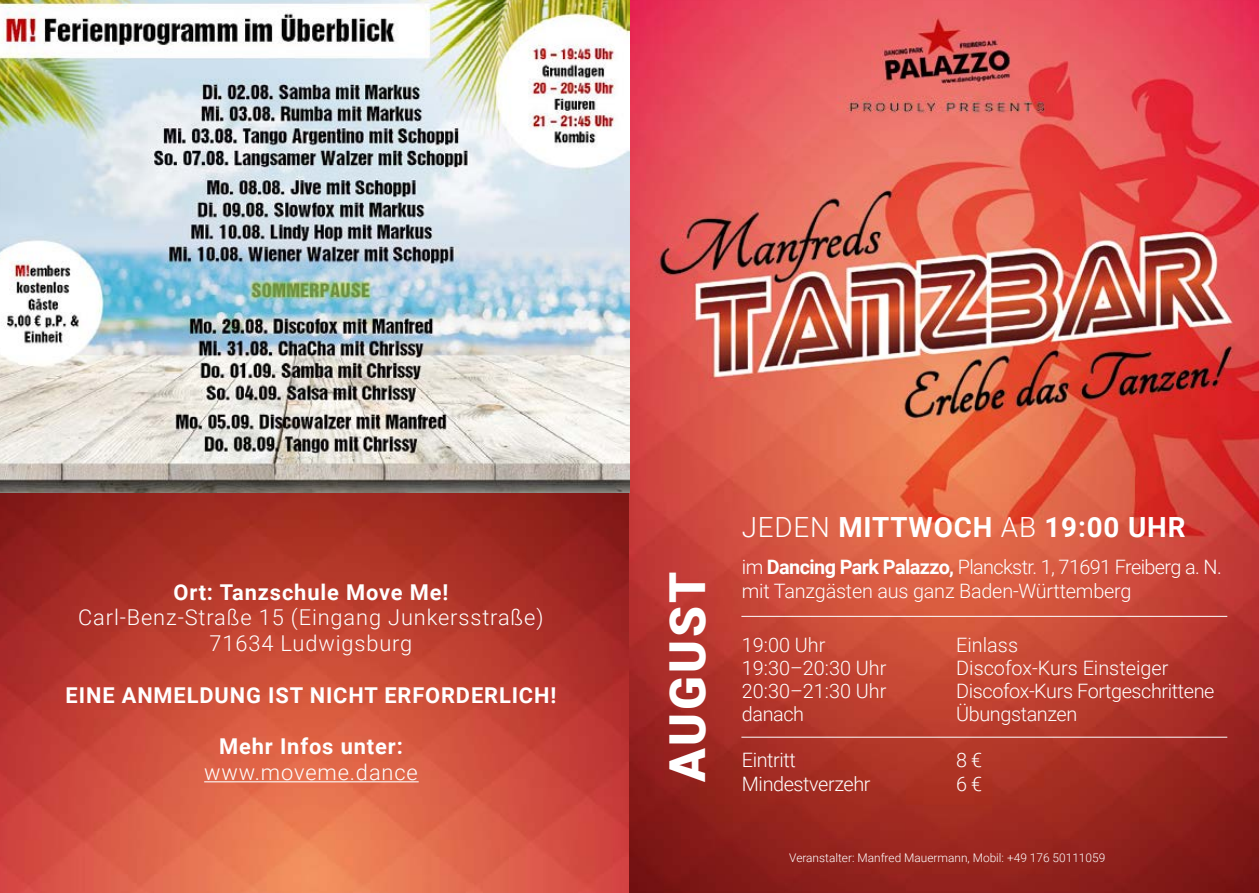
<style>
.page{position:relative;width:1259px;height:893px;background:#fff}
.page>*{position:absolute;margin:0;border:0;box-sizing:border-box;transform-origin:0 0}
.t1{font:900 49.65px "Roboto";letter-spacing:.06em;color:#fff}
.t2{font:700 27.75px "Roboto";letter-spacing:.03em;color:#fff}
.t3{font:300 21.9px/25.8px "Roboto";letter-spacing:.04em;color:#fff;text-align:center}
.t4{font:700 21.9px "Roboto";letter-spacing:.04em;color:#fff}
.t5{font:300 19.8px/23.1px "Roboto";letter-spacing:-.02em;color:#fff}
.t6{font:300 19.8px "Roboto";color:#fff}
.t7{font:300 11.85px "Roboto";color:#fff}
.s1{font-weight:300}
.s2{font-weight:700}
</style>
<div class="page">
<img style="left:0;top:492px;width:629px;height:401px">
<img style="left:629px;top:0;width:630px;height:893px">
<hr style="left:741px;top:616px;width:486px;height:1px;background:#fff">
<hr style="left:741px;top:737px;width:486px;height:1px;background:#fff">
<img style="left:0;top:0;width:629px;height:492px">
<hr style="left:204px;top:781px;width:215px;height:1px;background:#fff">
<p class="t4" style="left:173px;top:576px;width:276px">Ort: Tanzschule Move Me!</p>
<p class="t3" style="left:78px;top:604px;width:467px">Carl-Benz-Straße 15 (Eingang Junkersstraße)<br>71634 Ludwigsburg</p>
<p class="t4" style="left:66px;top:680px;width:492px">EINE ANMELDUNG IST NICHT ERFORDERLICH!</p>
<p class="t4" style="left:219px;top:731px;width:185px">Mehr Infos unter:</p>
<p class="t3" style="left:204px;top:759px;width:215px">www.moveme.dance</p>
<h1 class="t1" style="left:652px;top:782px;width:212px;rotate:-90deg">AUGUST</h1>
<h2 class="t2" style="left:742px;top:507px;width:445px"><span class="s1">JEDEN</span> MITTWOCH <span class="s1">AB</span> 19:00 UHR</h2>
<p class="t5" style="left:742px;top:555px;width:481px">im <span class="s2">Dancing Park Palazzo,</span> Planckstr. 1, 71691 Freiberg a. N. mit Tanzgästen aus ganz Baden-Württemberg</p>
<p class="t5" style="left:742px;top:632px;width:85px">19:00 Uhr</p>
<p class="t6" style="left:956px;top:631px;width:63px">Einlass</p>
<p class="t6" style="left:742px;top:654px;width:146px">19:30–20:30 Uhr</p>
<p class="t6" style="left:956px;top:654px;width:214px">Discofox-Kurs Einsteiger</p>
<p class="t6" style="left:742px;top:677px;width:146px">20:30–21:30 Uhr</p>
<p class="t5" style="left:956px;top:679px;width:260px">Discofox-Kurs Fortgeschrittene</p>
<p class="t5" style="left:742px;top:702px;width:64px">danach</p>
<p class="t5" style="left:956px;top:702px;width:122px">Übungstanzen</p>
<p class="t5" style="left:742px;top:748px;width:56px">Eintritt</p>
<p class="t5" style="left:956px;top:748px;width:28px">8 €</p>
<p class="t5" style="left:742px;top:771px;width:130px">Mindestverzehr</p>
<p class="t5" style="left:956px;top:771px;width:28px">6 €</p>
<p class="t7" style="left:789px;top:849px;width:317px">Veranstalter: Manfred Mauermann, Mobil: +49 176 50111059</p>
</div>
